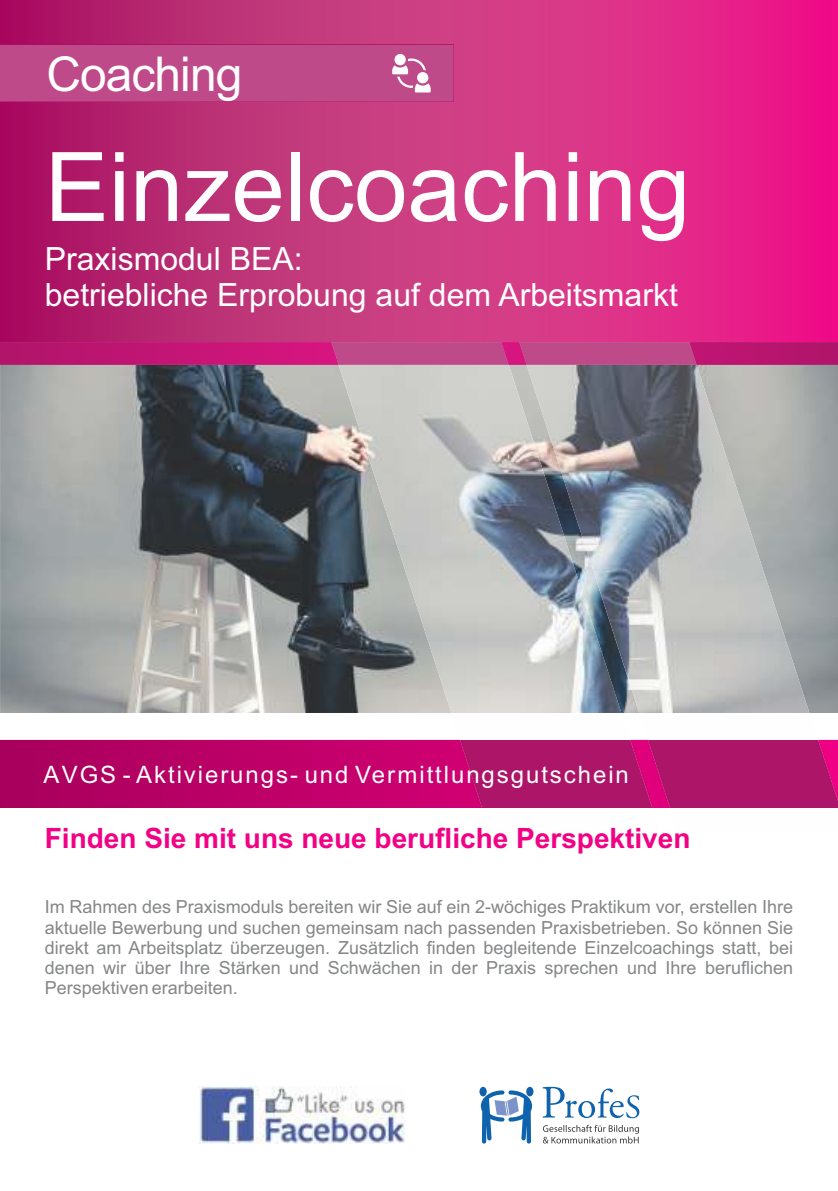
<style>
.page{position:relative;width:838px;height:1191px;background:#fff}
.page>*{position:absolute;margin:0;border:0;box-sizing:border-box;transform-origin:0 0}
.t1{font:96px "Arial";color:#fefefe}
.t2{font:48px "Arial";letter-spacing:-.02em;color:#fefefe}
.t3{font:32px/35.8px "Arial";color:#fefefe}
.t4{font:700 28px "Arial";color:#f20085}
.t5{font:24px "Arial";letter-spacing:.08em;color:#fefefe}
.t6{font:18px/20.2px "Arial";color:#848688;text-align:justify}
</style>
<div class="page">
<svg style="left:0;top:739px;width:451px;height:68px;background:#bb0368"></svg>
<svg style="left:0;top:0;width:838px;height:342px;background:#ce2c7e"></svg>
<div style="left:0;top:45px;width:454px;height:56px;background:#bf4a8a"></div>
<img style="left:200px;top:1086px;width:206px;height:57px">
<svg style="left:479px;top:1086px;width:160px;height:57px"></svg>
<img style="left:0;top:365px;width:838px;height:347px">
<img style="left:621px;top:365px;width:188px;height:347px">
<svg style="left:451px;top:712px;width:387px;height:96px"></svg>
<img style="left:339px;top:365px;width:282px;height:347px">
<svg style="left:392px;top:54px;width:39px;height:38px"></svg>
<svg style="left:0;top:342px;width:838px;height:23px;background:#c02b7d"></svg>
<h2 class="t2" style="left:46px;top:56px;width:198px">Coaching</h2>
<h1 class="t1" style="left:45px;top:151px;width:647px">Einzelcoaching</h1>
<h3 class="t3" style="left:45px;top:244px;width:635px">Praxismodul BEA:<br>betriebliche Erprobung auf dem Arbeitsmarkt</h3>
<h3 class="t5" style="left:44px;top:765px;width:587px">AVGS - Aktivierungs- und Vermittlungsgutschein</h3>
<h3 class="t4" style="left:45px;top:826px;width:647px">Finden Sie mit uns neue berufliche Perspektiven</h3>
<p class="t6" style="left:45px;top:898px;width:750px">Im Rahmen des Praxismoduls bereiten wir Sie auf ein 2-wöchiges Praktikum vor, erstellen Ihre aktuelle Bewerbung und suchen gemeinsam nach passenden Praxisbetrieben. So können Sie direkt am Arbeitsplatz überzeugen. Zusätzlich finden begleitende Einzelcoachings statt, bei denen wir über Ihre Stärken und Schwächen in der Praxis sprechen und Ihre beruflichen Perspektiven erarbeiten.</p>
</div>
